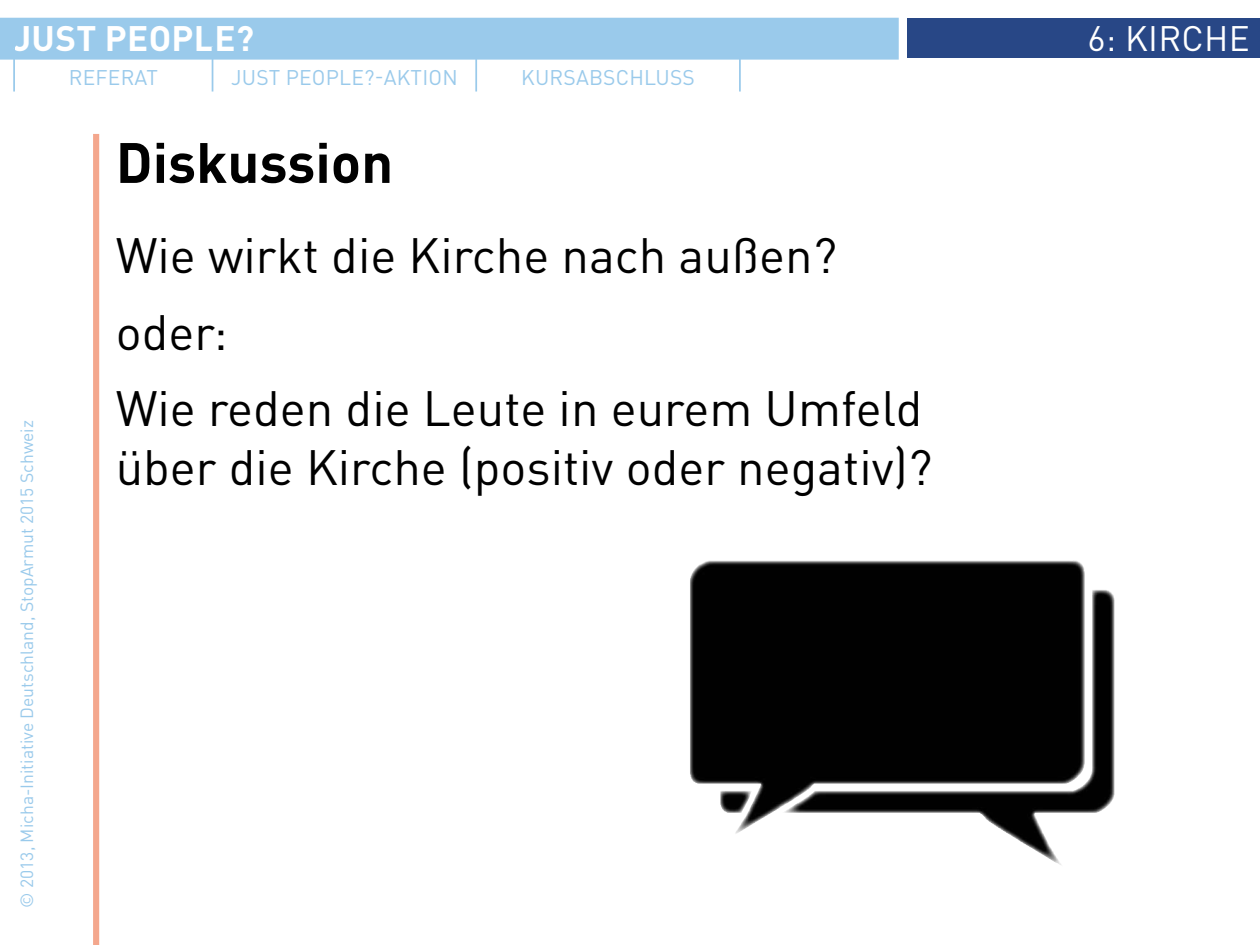
<style>
.page{position:relative;width:1260px;height:945px;background:#fff}
.page>*{position:absolute;margin:0;border:0;box-sizing:border-box;transform-origin:0 0}
.t1{font:700 56px "DINOT";color:#000}
.t2{font:49px/76.3px "DINOT";color:#000}
.t3{font:700 35px "DINOT";letter-spacing:.01em;color:#fff}
.t4{font:35px "DINOT";letter-spacing:.01em;color:#fff}
.t5{font:21px "DINOT";letter-spacing:.01em;color:#9acaeb}
.t6{font:17.5px "DINOT";color:#9acaeb}
</style>
<div class="page">
<div style="left:0;top:18px;width:899px;height:42px;background:#9acaeb;border:2px solid #9acaeb"></div>
<div style="left:908px;top:19px;width:352px;height:39px;background:#284786"></div>
<div style="left:93px;top:134px;width:6px;height:811px;background:#f4a78d"></div>
<hr style="left:13px;top:47px;width:2px;height:45px;background:#9acaeb">
<hr style="left:212px;top:47px;width:1px;height:45px;background:#9acaeb">
<hr style="left:475px;top:47px;width:2px;height:45px;background:#9acaeb">
<hr style="left:739px;top:47px;width:2px;height:45px;background:#9acaeb">
<img style="left:690px;top:560px;width:424px;height:305px">
<p class="t3" style="left:13px;top:16px;width:242px">Just People?</p>
<p class="t5" style="left:69px;top:64px;width:91px">Referat</p>
<p class="t5" style="left:231px;top:64px;width:228px">Just People?-Aktion</p>
<p class="t5" style="left:521px;top:64px;width:175px">Kursabschluss</p>
<p class="t6" style="left:16px;top:908px;width:489px;rotate:-90deg">© 2013, Micha-I nitiative Deutschland, StopArmut 2015 Schweiz</p>
<p class="t1" style="left:116px;top:126px;width:279px">Diskussion</p>
<p class="t2" style="left:116px;top:217px;width:808px">Wie wirkt die Kirche nach außen? oder:<br>Wie reden die Leute in eurem U mfeld</p>
<p class="t2" style="left:116px;top:428px;width:818px">über die Kirche (positiv oder negativ)?</p>
<p class="t4" style="left:1088px;top:17px;width:164px">6: Kirche</p>
</div>
